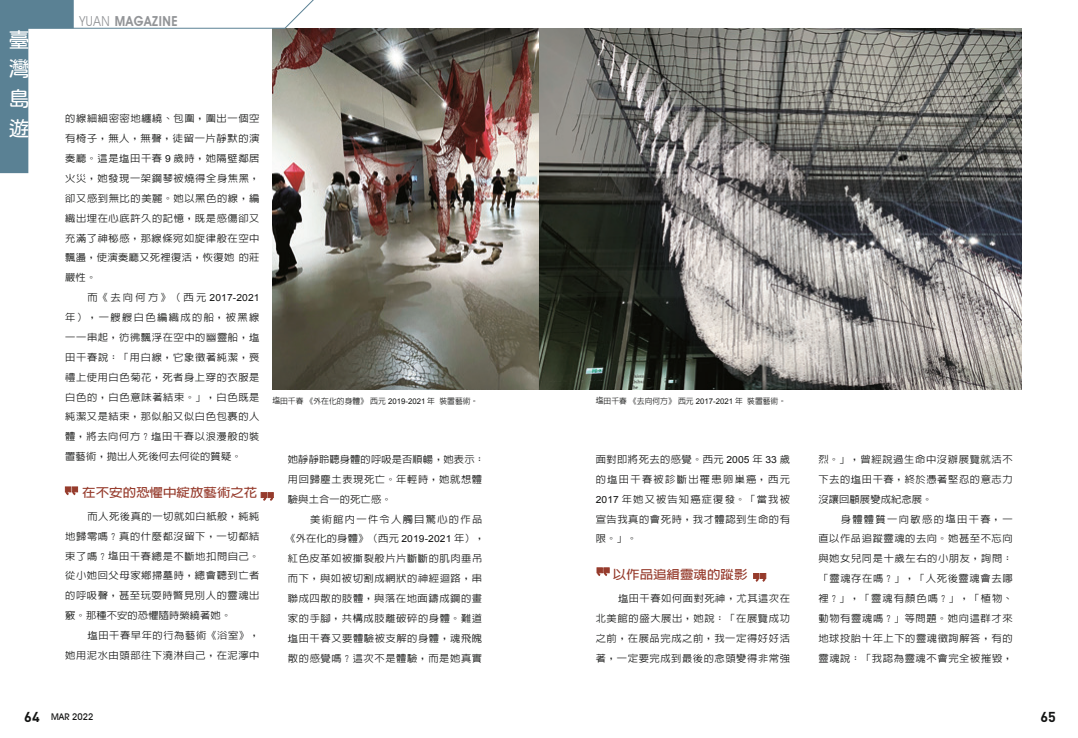
<style>
.page{position:relative;width:1078px;height:738px;background:#fff}
.page>*{position:absolute;margin:0;border:0;box-sizing:border-box;transform-origin:0 0}
.t1{font:21.3px/29.8px "jf openhuninn 1.1";color:#fff;text-align:justify}
.t2{font:700 14.2px "DIN";color:#131413}
.t3{font:600 13.8px "Avant Garde IT Cby BT";letter-spacing:.05em;color:#929497;scale:.9 1}
.中標{font:700 12.1px "AR Hei B5";color:#963b2c;scale:1.11 1}
.內文{font:500 9.8px/19.8px "AR Hei B5";letter-spacing:.055em;color:#131413;text-align:justify;scale:1.05 1}
.內文-2{font:500 9.8px/19.8px "AR Hei B5";letter-spacing:.01em;color:#131413;scale:1.05 1}
.t4{font:500 9.2px "Avant Garde IT Cby BT";color:#131413}
.圖說{font:500 7.8px "AR Hei B5";color:#131413}
.s1{font-weight:400}
.s2{font-family:"DF Hei Std W5";font-weight:400}
.s3{font-family:"Arial";font-weight:400}
.s4{font-family:"DIN";font-weight:700;font-size:14.2px}
</style>
<div class="page">
<svg style="left:261px;top:492px;width:13px;height:9px"></svg>
<svg style="left:753px;top:573px;width:13px;height:9px"></svg>
<svg style="left:64px;top:486px;width:14px;height:10px"></svg>
<svg style="left:596px;top:567px;width:13px;height:9px"></svg>
<img style="left:272px;top:28px;width:748px;height:361px">
<svg style="left:0;top:0;width:333px;height:173px"></svg>
<h1 class="t1" style="left:9px;top:24px;width:22px">臺灣島遊</h1>
<h3 class="t3" style="left:79px;top:13px;width:111px"><span class="s1">YUAN</span> MAGAZINE</h3>
<p class="內文" style="left:65px;top:109px;width:186px">的線細細密密地纏繞、包圍，圍出一個空有椅子，無人，無聲，徒留一片靜默的演奏廳。這是<span class="s2">塩</span>田千春 <span class="s3">9</span> 歲時，她隔壁鄰居火災，她發現一架鋼琴被燒得全身焦黑，卻又感到無比的美麗。她以黑色的線，編織出埋在心底許久的記憶，既是感傷卻又充滿了神秘感，那線條宛如旋律般在空中飄盪，使演奏廳又死裡復活，恢復她的莊嚴性。</p>
<p class="內文" style="left:65px;top:287px;width:186px;text-indent:22px">而《去向何方》（西元 <span class="s3">2017-2021</span>年），一艘艘白色編織成的船，被黑線一一串起，彷彿飄浮在空中的幽靈船，<span class="s2">塩</span>田千春說：「用白線，它象徵著純潔，喪禮上使用白色菊花，死者身上穿的衣服是白色的，白色意味著結束。」，白色既是純潔又是結束，那似船又似白色包裹的人體，將去向何方？<span class="s2">塩</span>田千春以浪漫般的裝置藝術，拋出人死後何去何從的質疑。</p>
<p class="中標" style="left:82px;top:485px;width:159px">在不安的恐懼中綻放藝術之花</p>
<p class="內文" style="left:65px;top:505px;width:186px;text-indent:22px">而人死後真的一切就如白紙般，純純地歸零嗎？真的什麼都沒留下，一切都結束了嗎？<span class="s2">塩</span>田千春總是不斷地扣問自己。從小她回父母家鄉掃墓時，總會聽到亡者的呼吸聲，甚至玩耍時瞥見別人的靈魂出竅。那種不安的恐懼隨時縈繞著她。</p>
<p class="內文" style="left:65px;top:625px;width:186px;text-align:right"><span class="s2">塩</span>田千春早年的行為藝術《浴室》，<br>她用泥水由頭部往下澆淋自己，在泥濘中</p>
<p class="圖說" style="left:272px;top:396px;width:207px"><span class="s2">塩</span>田千春《外在化的身體》西元 <span class="s3">2019-2021</span> 年 裝置藝術。</p>
<p class="圖說" style="left:595px;top:396px;width:192px"><span class="s2">塩</span>田千春《去向何方》西元 <span class="s3">2017-2021</span> 年 裝置藝術。</p>
<p class="內文-2" style="left:288px;top:449px;width:189px">她靜靜聆聽身體的呼吸是否順暢，她表示：用回歸塵土表現死亡。年輕時，她就想體驗與土合一的死亡感。</p>
<p class="內文" style="left:285px;top:508px;width:191px;text-align:left;text-indent:25px">美術館內一件令人觸目驚心的作品《外在化的身體》（西元 <span class="s3">2019-2021</span> 年），紅色皮革如被撕裂般片片斷斷的肌肉垂吊而下，與如被切割成網狀的神經迴路，串聯成四散的肢體，與落在地面鑄成鋼的畫家的手腳，共構成肢離破碎的身體。難道<span class="s2">塩</span>田千春又要體驗被支解的身體，魂飛魄散的感覺嗎？這次不是體驗，而是她真實</p>
<p class="內文" style="left:595px;top:449px;width:186px">面對即將死去的感覺。西元 <span class="s3">2005</span> 年 <span class="s3">33</span> 歲的<span class="s2">塩</span>田千春被診斷出罹患卵巢癌，西元<span class="s3">2017</span> 年她又被告知癌症復發。「當我被宣告我真的會死時，我才體認到生命的有限。」。</p>
<p class="中標" style="left:612px;top:568px;width:123px">以作品追緝靈魂的蹤影</p>
<p class="內文" style="left:595px;top:588px;width:186px;text-indent:22px"><span class="s2">塩</span>田千春如何面對死神，尤其這次在北美館的盛大展出，她說：「在展覽成功之前，在展品完成之前，我一定得好好活著，一定要完成到最後的念頭變得非常強</p>
<p class="內文" style="left:818px;top:449px;width:186px">烈。」，曾經說過生命中沒辦展覽就活不下去的<span class="s2">塩</span>田千春，終於憑著堅忍的意志力沒讓回顧展變成紀念展。</p>
<p class="內文" style="left:818px;top:508px;width:186px;text-indent:22px">身體體質一向敏感的<span class="s2">塩</span>田千春，一直以作品追蹤靈魂的去向。她甚至不忘向與她女兒同是十歲左右的小朋友，詢問：「靈魂存在嗎？」，「人死後靈魂會去哪裡？」，「靈魂有顏色嗎？」，「植物、動物有靈魂嗎？」等問題。她向這群才來地球投胎十年上下的靈魂徵詢解答，有的靈魂說：「我認為靈魂不會完全被摧毀，</p>
<p class="t4" style="left:24px;top:710px;width:70px"><span class="s4">64</span> MAR 2022</p>
<h2 class="t2" style="left:1040px;top:707px;width:17px">65</h2>
</div>
